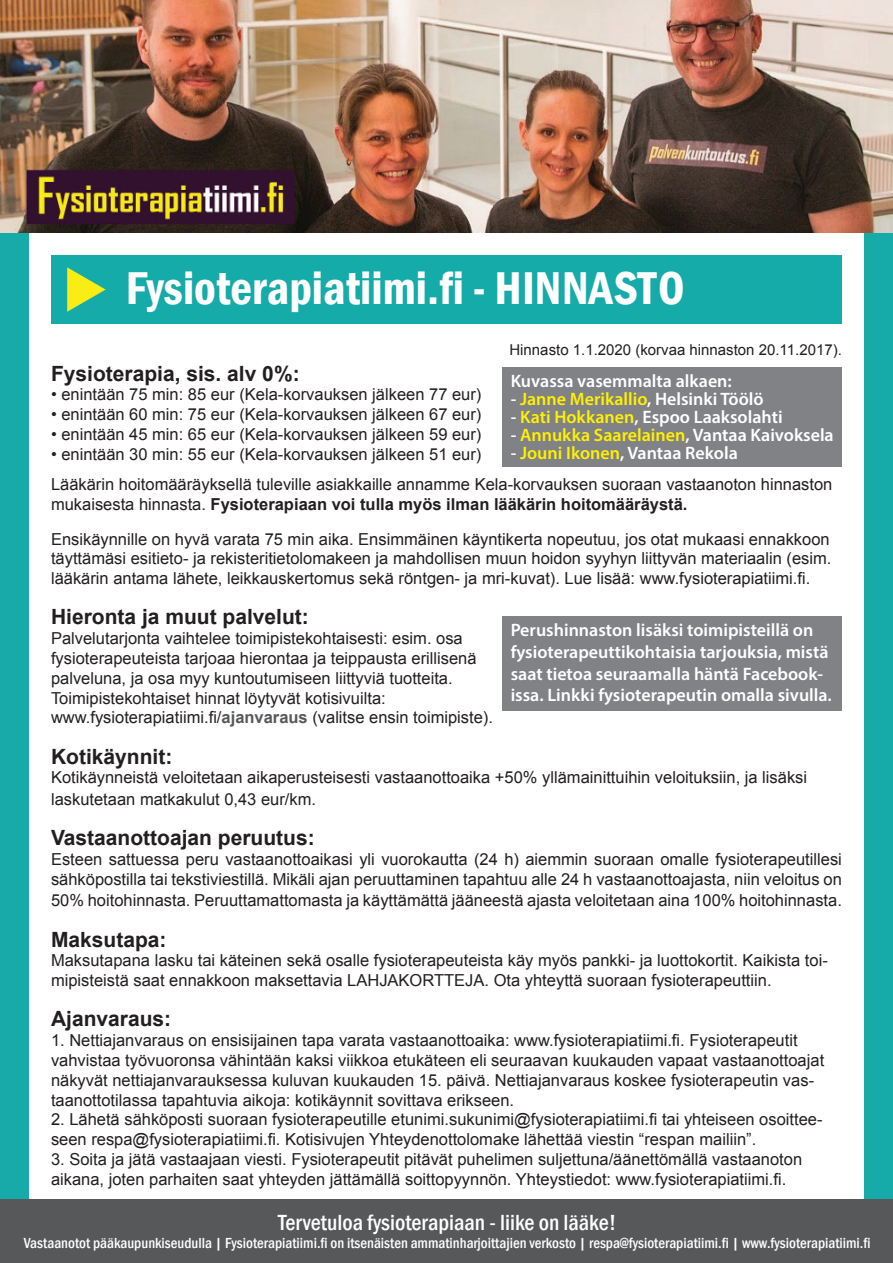
<style>
.page{position:relative;width:893px;height:1263px;background:#fff}
.page>*{position:absolute;margin:0;border:0;box-sizing:border-box;transform-origin:0 0}
.t1{font:600 condensed 47.25px "Franklin Gothic";color:#fff}
.t2{font:500 condensed 22.5px "Franklin Gothic";color:#fff}
.t3{font:700 21px "Arial";color:#231f20}
.t4{font:600 18px/21.6px "Myriad Pro";color:#fff}
.t5{font:16.5px/19.8px "Arial";color:#231f20}
.t6{font:500 condensed 15px "Franklin Gothic";color:#fff}
.t7{font:15px "Arial";color:#231f20}
.s1{font-weight:700}
.s2{font-weight:700;color:#57585a}
.s3{color:#fff101}
</style>
<div class="page">
<div style="left:0;top:198px;width:28px;height:1048px;background:#16aba8"></div>
<div style="left:865px;top:194px;width:28px;height:1049px;background:#16aba8"></div>
<img style="left:0;top:0;width:893px;height:232px">
<div style="left:0;top:1199px;width:893px;height:64px;background:#57585a"></div>
<div style="left:51px;top:255px;width:791px;height:68px;background:#15aba8"></div>
<svg style="left:67px;top:267px;width:39px;height:45px"></svg>
<div style="left:502px;top:617px;width:340px;height:94px;background:#808285"></div>
<div style="left:502px;top:367px;width:340px;height:99px;background:#808285"></div>
<h1 class="t1" style="left:126px;top:256px;width:560px">Fysioterapiatiimi.fi - HINNASTO</h1>
<p class="t7" style="left:509px;top:340px;width:334px">Hinnasto 1.1.2020 (korvaa hinnaston 20.11.2017).</p>
<p class="t3" style="left:51px;top:359px;width:250px">Fysioterapia, sis. alv 0%:</p>
<p class="t5" style="left:51px;top:385px;width:432px">• enintään 75 min: 85 eur (Kela-korvauksen jälkeen 77 eur)</p>
<p class="t5" style="left:51px;top:405px;width:432px">• enintään 60 min: 75 eur (Kela-korvauksen jälkeen 67 eur)</p>
<p class="t5" style="left:51px;top:425px;width:432px">• enintään 45 min: 65 eur (Kela-korvauksen jälkeen 59 eur)</p>
<p class="t5" style="left:51px;top:439px;width:783px;line-height:30px">• enintään 30 min: 55 eur (Kela-korvauksen jälkeen 51 eur)<br>Lääkärin hoitomääräyksellä tuleville asiakkaille annamme Kela-korvauksen suoraan vastaanoton hinnaston</p>
<p class="t5" style="left:51px;top:487px;width:780px;line-height:34.8px">mukaisesta hinnasta. <span class="s1">Fysioterapiaan voi tulla myös ilman lääkärin hoitomääräystä.<br></span>Ensikäynnille on hyvä varata 75 min aika. Ensimmäinen käyntikerta nopeutuu, jos otat mukaasi ennakkoon</p>
<p class="t5" style="left:51px;top:549px;width:782px">täyttämäsi esitieto- ja rekisteritietolomakeen ja mahdollisen muun hoidon syyhyn liittyvän materiaalin (esim. lääkärin antama lähete, leikkauskertomus sekä röntgen- ja mri-kuvat). Lue lisää: www.fysioterapiatiimi.fi.</p>
<p class="t3" style="left:51px;top:603px;width:259px">Hieronta ja muut palvelut:</p>
<p class="t5" style="left:51px;top:629px;width:443px">Palvelutarjonta vaihtelee toimipistekohtaisesti: esim. osa fysioterapeuteista tarjoaa hierontaa ja teippausta erillisenä palveluna, ja osa myy kuntoutumiseen liittyviä tuotteita.<br>Toimipistekohtaiset hinnat löytyvät kotisivuilta: www.fysioterapiatiimi.fi/<span class="s2">ajanvaraus</span> (valitse ensin toimipiste).</p>
<p class="t3" style="left:51px;top:742px;width:123px">Kotikäynnit:</p>
<p class="t5" style="left:51px;top:767px;width:758px;line-height:21.6px">Kotikäynneistä veloitetaan aikaperusteisesti vastaanottoaika +50% yllämainittuihin veloituksiin, ja lisäksi laskutetaan matkakulut 0,43 eur/km.</p>
<p class="t3" style="left:51px;top:824px;width:265px">Vastaanottoajan peruutus:</p>
<p class="t5" style="left:51px;top:849px;width:792px">Esteen sattuessa peru vastaanottoaikasi yli vuorokautta (24 h) aiemmin suoraan omalle fysioterapeutillesi sähköpostilla tai tekstiviestillä. Mikäli ajan peruuttaminen tapahtuu alle 24 h vastaanottoajasta, niin veloitus on</p>
<p class="t5" style="left:51px;top:891px;width:792px">50% hoitohinnasta. Peruuttamattomasta ja käyttämättä jääneestä ajasta veloitetaan aina 100% hoitohinnasta.</p>
<p class="t3" style="left:51px;top:925px;width:117px">Maksutapa:</p>
<p class="t5" style="left:51px;top:951px;width:778px">Maksutapana lasku tai käteinen sekä osalle fysioterapeuteista käy myös pankki- ja luottokortit. Kaikista toi&shy;mipisteistä saat ennakkoon maksettavia LAHJAKORTTEJA. Ota yhteyttä suoraan fysioterapeuttiin.</p>
<p class="t3" style="left:51px;top:1005px;width:122px">Ajanvaraus:</p>
<p class="t5" style="left:51px;top:1031px;width:775px">1. Nettiajanvaraus on ensisijainen tapa varata vastaanottoaika: www.fysioterapiatiimi.fi. Fysioterapeutit vahvistaa työvuoronsa vähintään kaksi viikkoa etukäteen eli seuraavan kuukauden vapaat vastaanottoajat näkyvät nettiajanvarauksessa kuluvan kuukauden 15. päivä. Nettiajanvaraus koskee fysioterapeutin vas&shy;taanottotilassa tapahtuvia aikoja: kotikäynnit sovittava erikseen.</p>
<p class="t5" style="left:51px;top:1110px;width:773px">2. Lähetä sähköposti suoraan fysioterapeutille etunimi.sukunimi@fysioterapiatiimi.fi tai yhteiseen osoittee&shy;seen respa@fysioterapiatiimi.fi. Kotisivujen Yhteydenottolomake lähettää viestin “respan mailiin”.</p>
<p class="t5" style="left:51px;top:1149px;width:753px">3. Soita ja jätä vastaajaan viesti. Fysioterapeutit pitävät puhelimen suljettuna/äänettömällä vastaanoton aikana, joten parhaiten saat yhteyden jättämällä soittopyynnön. Yhteystiedot: www.fysioterapiatiimi.fi.</p>
<p class="t4" style="left:511px;top:370px;width:223px">Kuvassa vasemmalta alkaen:</p>
<p class="t4" style="left:511px;top:388px;width:254px">- <span class="s3">Janne Merikallio</span>, Helsinki Töölö</p>
<p class="t4" style="left:511px;top:406px;width:273px">- <span class="s3">Kati Hokkanen</span>, Espoo Laaksolahti</p>
<p class="t4" style="left:511px;top:424px;width:325px">- <span class="s3">Annukka Saarelainen</span>, Vantaa Kaivoksela</p>
<p class="t4" style="left:511px;top:442px;width:229px">- <span class="s3">Jouni Ikonen</span>, Vantaa Rekola</p>
<p class="t4" style="left:511px;top:619px;width:323px">Perushinnaston lisäksi toimipisteillä on fysioterapeuttikohtaisia tarjouksia, mistä saat tietoa seuraamalla häntä Facebook&shy;issa. Linkki fysioterapeutin omalla sivulla.</p>
<h2 class="t2" style="left:278px;top:1207px;width:340px">Tervetuloa fysioterapiaan - liike on lääke!</h2>
<p class="t6" style="left:24px;top:1233px;width:848px">Vastaanotot pääkaupunkiseudulla | Fysioterapiatiimi.fi on itsenäisten ammatinharjoittajien verkosto | respa@fysioterapiatiimi.fi | www.fysioterapiatiimi.fi</p>
</div>
